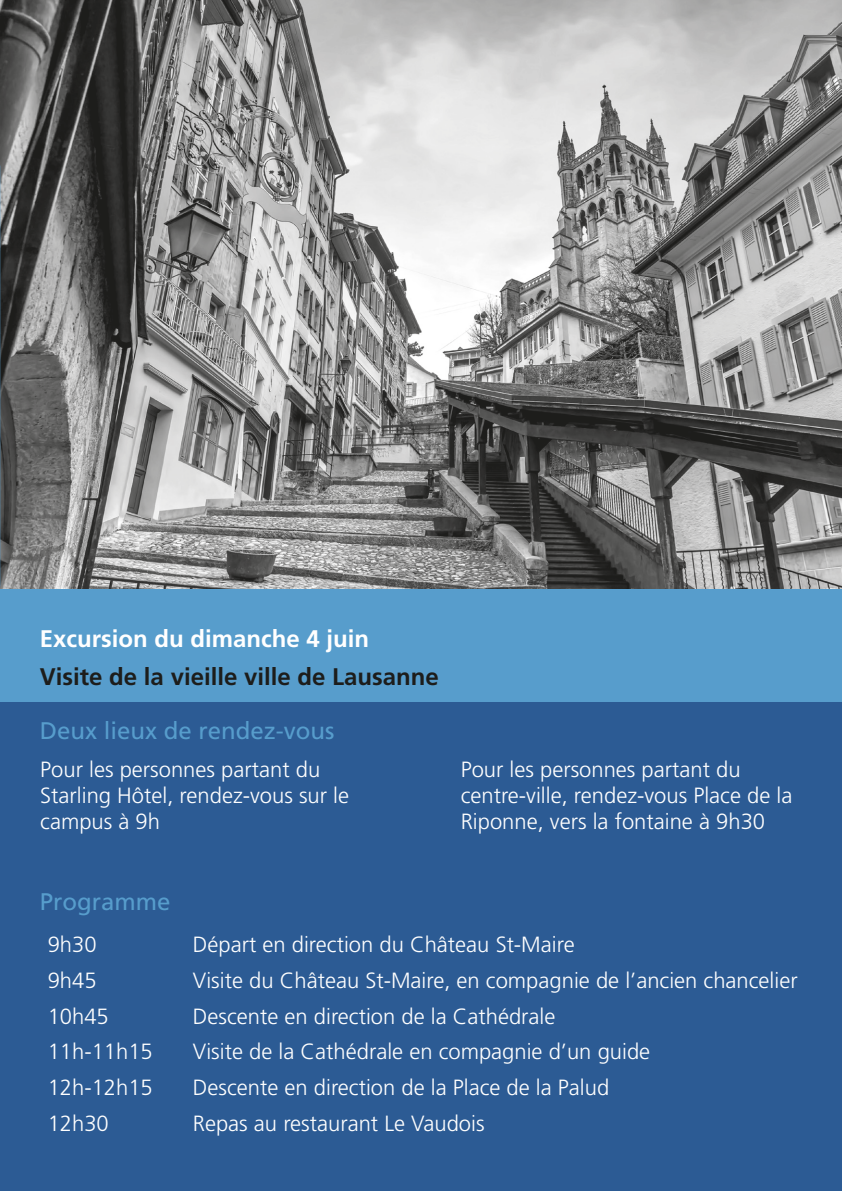
<style>
.page{position:relative;width:842px;height:1191px;background:#fff}
.page>*{position:absolute;margin:0;border:0;box-sizing:border-box;transform-origin:0 0}
.t1{font:700 24px "Frutiger LT Std";color:#1d1d1b}
.t2{font:24px "Frutiger LT Std";color:#579dcc}
.t3{font:700 24px "Frutiger LT Std";color:#fff}
.t4{font:300 22px/26.4px "Frutiger LT Std";color:#fff}
</style>
<div class="page">
<img style="left:0;top:0;width:842px;height:589px">
<div style="left:0;top:701px;width:842px;height:490px;background:#2c5b94"></div>
<div style="left:0;top:589px;width:842px;height:112px;background:#579dcc"></div>
<p class="t3" style="left:40px;top:624px;width:331px">Excursion du dimanche 4 juin</p>
<p class="t1" style="left:40px;top:662px;width:401px">Visite de la vieille ville de Lausanne</p>
<p class="t2" style="left:40px;top:716px;width:296px">Deux lieux de rendez-vous</p>
<p class="t4" style="left:40px;top:756px;width:310px">Pour les personnes partant du<br>Starling Hôtel, rendez-vous sur le campus à 9h</p>
<p class="t4" style="left:461px;top:756px;width:333px">Pour les personnes partant du centre-ville, rendez-vous Place de la<br>Riponne, vers la fontaine à 9h30</p>
<p class="t2" style="left:40px;top:887px;width:132px">Programme</p>
<p class="t4" style="left:48px;top:931px;width:50px">9h30</p>
<p class="t4" style="left:193px;top:931px;width:383px">Départ en direction du Château St-Maire</p>
<p class="t4" style="left:48px;top:967px;width:50px">9h45</p>
<p class="t4" style="left:193px;top:967px;width:606px">Visite du Château St-Maire, en compagnie de l’ancien chancelier</p>
<p class="t4" style="left:48px;top:1003px;width:63px">10h45</p>
<p class="t4" style="left:193px;top:1003px;width:364px">Descente en direction de la Cathédrale</p>
<p class="t4" style="left:48px;top:1038px;width:107px">11h-11h15</p>
<p class="t4" style="left:193px;top:1038px;width:459px">Visite de la Cathédrale en compagnie d’un guide</p>
<p class="t4" style="left:48px;top:1074px;width:107px">12h-12h15</p>
<p class="t4" style="left:193px;top:1074px;width:418px">Descente en direction de la Place de la Palud</p>
<p class="t4" style="left:48px;top:1111px;width:63px">12h30</p>
<p class="t4" style="left:193px;top:1111px;width:293px">Repas au restaurant Le Vaudois</p>
</div>
